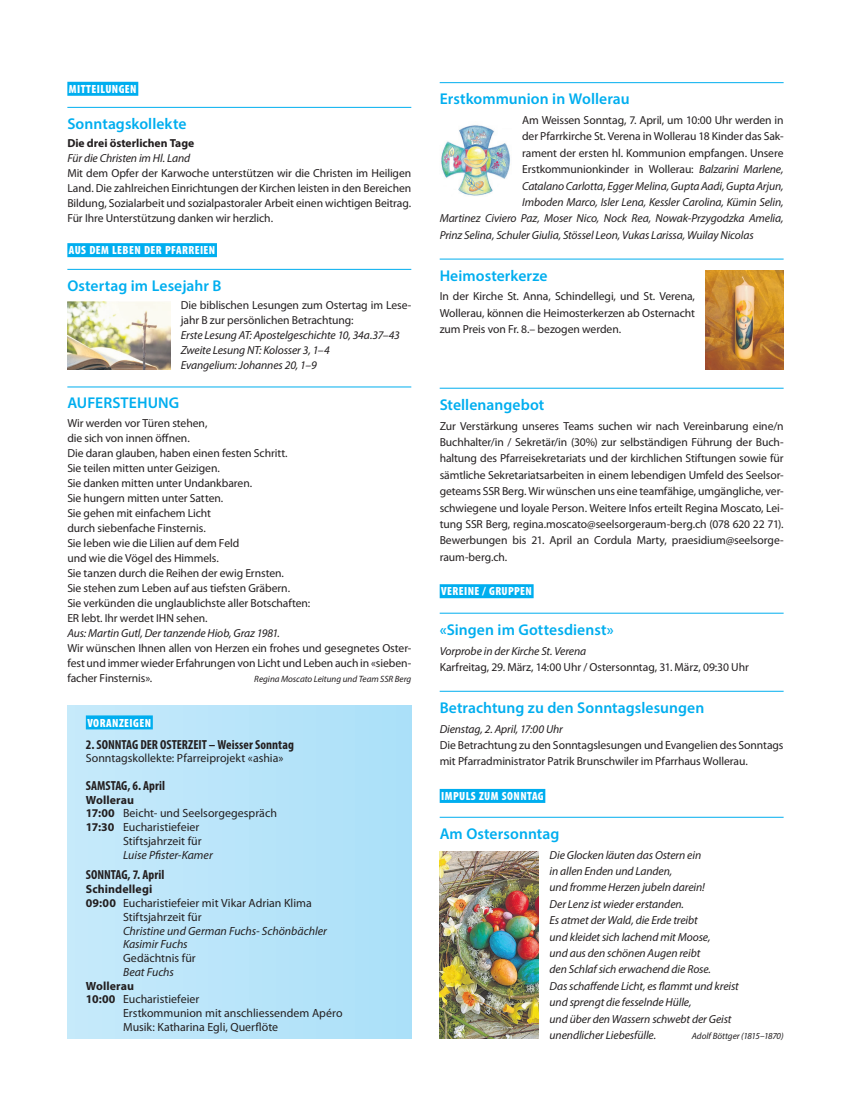
<style>
.page{position:relative;width:851px;height:1117px;background:#fff}
.page>*{position:absolute;margin:0;border:0;box-sizing:border-box;transform-origin:0 0}
.t1{font:600 15.62px "Myriad Pro";letter-spacing:.005em;color:#00aeef}
.t2{font:700 condensed 13.12px "Myriad Pro";color:#231f20}
.t3{font:11.88px "Myriad Pro";color:#231f20}
.t4{font:900 condensed 11.88px "Myriad Pro";letter-spacing:.035em;color:#fff}
.t5{font:italic 11.88px/13.8px "Myriad Pro";color:#231f20}
.t6{font:700 11.88px "Myriad Pro";letter-spacing:.01em;color:#231f20}
.t7{font:11.62px/15px "Myriad Pro";letter-spacing:-.005em;color:#231f20;text-align:justify}
.t8{font:italic 11.62px/16.4px "Myriad Pro";letter-spacing:-.01em;color:#231f20}
.t9{font:700 11.62px "Myriad Pro";color:#231f20}
.t10{font:italic 9.12px "Myriad Pro";color:#231f20}
.s1{font-weight:700}
.s2{font-style:italic}
</style>
<div class="page">
<div style="left:67px;top:82px;width:71px;height:14px;background:#00aeef"></div>
<hr style="left:67px;top:107px;width:344px;height:1px;background:#00aeef">
<div style="left:67px;top:243px;width:150px;height:14px;background:#00aeef"></div>
<hr style="left:67px;top:269px;width:344px;height:1px;background:#00aeef">
<hr style="left:67px;top:386px;width:344px;height:1px;background:#00aeef">
<hr style="left:439px;top:82px;width:344px;height:1px;background:#00aeef">
<hr style="left:439px;top:259px;width:344px;height:1px;background:#00aeef">
<hr style="left:439px;top:388px;width:344px;height:1px;background:#00aeef">
<div style="left:439px;top:584px;width:94px;height:14px;background:#00aeef"></div>
<hr style="left:439px;top:613px;width:344px;height:1px;background:#00aeef">
<hr style="left:439px;top:691px;width:344px;height:1px;background:#00aeef">
<div style="left:439px;top:788px;width:106px;height:14px;background:#00aeef"></div>
<hr style="left:439px;top:816px;width:344px;height:1px;background:#00aeef">
<img style="left:67px;top:301px;width:103px;height:69px">
<img style="left:705px;top:270px;width:78px;height:99px">
<img style="left:441px;top:125px;width:69px;height:71px">
<div style="left:67px;top:705px;width:344px;height:333px;background:linear-gradient(to right,#c6eafa,#abe0f9)"></div>
<div style="left:86px;top:715px;width:67px;height:14px;background:#00aeef"></div>
<img style="left:439px;top:851px;width:100px;height:187px">
<p class="t4" style="left:69px;top:81px;width:69px">MITTEILUNGEN</p>
<h1 class="t1" style="left:67px;top:114px;width:121px">Sonntagskollekte</h1>
<p class="t9" style="left:67px;top:136px;width:128px">Die drei österlichen Tage</p>
<p class="t8" style="left:67px;top:150px;width:124px">Für die Christen im Hl. Land</p>
<p class="t7" style="left:67px;top:166px;width:345px">Mit dem Opfer der Karwoche unterstützen wir die Christen im Heiligen Land. Die zahlreichen Einrichtungen der Kirchen leisten in den Bereichen Bildung, Sozialarbeit und sozialpastoraler Arbeit einen wichtigen Beitrag.<br>Für Ihre Unterstützung danken wir herzlich.</p>
<p class="t4" style="left:69px;top:243px;width:148px">AUS DEM LEBEN DER PFARREIEN</p>
<h1 class="t1" style="left:67px;top:275px;width:156px">Ostertag im Lesejahr B</h1>
<p class="t7" style="left:181px;top:298px;width:232px">Die biblischen Lesungen zum Ostertag im Lese&shy;jahr B zur persönlichen Betrachtung:</p>
<p class="t8" style="left:181px;top:328px;width:220px;line-height:15px">Erste Lesung AT: Apostelgeschichte 10, 34a.37–43<br>Zweite Lesung NT: Kolosser 3, 1–4<br>Evangelium: Johannes 20, 1–9</p>
<h1 class="t1" style="left:67px;top:393px;width:113px">AUFERSTEHUNG</h1>
<p class="t7" style="left:67px;top:415px;width:244px;text-align:left">Wir werden vor Türen stehen,<br>die sich von innen öffnen.<br>Die daran glauben, haben einen festen Schritt.<br>Sie teilen mitten unter Geizigen.<br>Sie danken mitten unter Undankbaren.<br>Sie hungern mitten unter Satten.<br>Sie gehen mit einfachem Licht<br>durch siebenfache Finsternis.<br>Sie leben wie die Lilien auf dem Feld<br>und wie die Vögel des Himmels.<br>Sie tanzen durch die Reihen der ewig Ernsten.<br>Sie stehen zum Leben auf aus tiefsten Gräbern.<br>Sie verkünden die unglaublichste aller Botschaften:<br>ER lebt. Ihr werdet IHN sehen.</p>
<p class="t8" style="left:67px;top:624px;width:214px">Aus: Martin Gutl, Der tanzende Hiob, Graz 1981.</p>
<p class="t7" style="left:67px;top:640px;width:345px">Wir wünschen Ihnen allen von Herzen ein frohes und gesegnetes Oster&shy;fest und immer wieder Erfahrungen von Licht und Leben auch in «sieben&shy;facher Finsternis».</p>
<p class="t10" style="left:254px;top:673px;width:158px">Regina Moscato Leitung und Team SSR Berg</p>
<p class="t4" style="left:87px;top:715px;width:65px">VORANZEIGEN</p>
<p class="t2" style="left:86px;top:735px;width:209px">2. SONNTAG DER OSTERZEIT – Weisser Sonntag</p>
<p class="t3" style="left:86px;top:750px;width:199px">Sonntagskollekte: Pfarreiprojekt «ashia»</p>
<p class="t2" style="left:86px;top:777px;width:81px">SAMSTAG, 6. April</p>
<p class="t6" style="left:86px;top:791px;width:50px">Wollerau</p>
<p class="t3" style="left:86px;top:805px;width:192px"><span class="s1">17:00</span> Beicht- und Seelsorgegespräch</p>
<p class="t3" style="left:86px;top:819px;width:115px"><span class="s1">17:30</span> Eucharistiefeier</p>
<p class="t3" style="left:123px;top:833px;width:80px">Stiftsjahrzeit für</p>
<p class="t5" style="left:123px;top:847px;width:91px">Luise Pfister-Kamer</p>
<p class="t2" style="left:86px;top:866px;width:80px">SONNTAG, 7. April</p>
<p class="t6" style="left:86px;top:881px;width:68px">Schindellegi</p>
<p class="t3" style="left:86px;top:895px;width:227px"><span class="s1">09:00</span> Eucharistiefeier mit Vikar Adrian Klima</p>
<p class="t3" style="left:123px;top:909px;width:80px">Stiftsjahrzeit für</p>
<p class="t5" style="left:123px;top:923px;width:205px">Christine und German Fuchs- Schönbächler<br>Kasimir Fuchs</p>
<p class="t3" style="left:123px;top:950px;width:74px">Gedächtnis für</p>
<p class="t5" style="left:123px;top:964px;width:52px">Beat Fuchs</p>
<p class="t6" style="left:86px;top:977px;width:50px">Wollerau</p>
<p class="t3" style="left:86px;top:991px;width:115px"><span class="s1">10:00</span> Eucharistiefeier</p>
<p class="t3" style="left:123px;top:1005px;width:221px">Erstkommunion mit anschliessendem Apéro</p>
<p class="t3" style="left:123px;top:1019px;width:156px">Musik: Katharina Egli, Querflöte</p>
<h1 class="t1" style="left:439px;top:89px;width:191px">Erstkommunion in Wollerau</h1>
<p class="t7" style="left:522px;top:112px;width:263px">Am Weissen Sonntag, 7. April, um 10:00 Uhr werden in</p>
<p class="t7" style="left:522px;top:129px;width:263px">der Pfarrkirche St. Verena in Wollerau 18 Kinder das Sak-</p>
<p class="t7" style="left:522px;top:145px;width:263px">rament der ersten hl. Kommunion empfangen. Unsere</p>
<p class="t7" style="left:522px;top:162px;width:263px">Erstkommunionkinder in Wollerau: <span class="s2">Balzarini Marlene,</span></p>
<p class="t8" style="left:522px;top:177px;width:263px">Catalano Carlotta, Egger Melina, Gupta Aadi, Gupta Arjun,</p>
<p class="t8" style="left:522px;top:194px;width:263px">Imboden Marco, Isler Lena, Kessler Carolina, Kümin Selin,</p>
<p class="t8" style="left:439px;top:210px;width:345px">Martinez Civiero Paz, Moser Nico, Nock Rea, Nowak-Przygodzka Amelia,</p>
<p class="t8" style="left:439px;top:226px;width:315px">Prinz Selina, Schuler Giulia, Stössel Leon, Vukas Larissa, Wuilay Nicolas</p>
<h1 class="t1" style="left:439px;top:265px;width:109px">Heimosterkerze</h1>
<p class="t7" style="left:439px;top:288px;width:257px;line-height:16.4px">In der Kirche St. Anna, Schindellegi, und St. Verena, Wollerau, können die Heimosterkerzen ab Osternacht zum Preis von Fr. 8.– bezogen werden.</p>
<h1 class="t1" style="left:439px;top:394px;width:106px">Stellenangebot</h1>
<p class="t7" style="left:439px;top:417px;width:345px;line-height:16.4px">Zur Verstärkung unseres Teams suchen wir nach Vereinbarung eine/n Buchhalter/in / Sekretär/in (30%) zur selbständigen Führung der Buch&shy;haltung des Pfarreisekretariats und der kirchlichen Stiftungen sowie für sämtliche Sekretariatsarbeiten in einem lebendigen Umfeld des Seelsor&shy;geteams SSR Berg. Wir wünschen uns eine teamfähige, umgängliche, ver&shy;schwiegene und loyale Person. Weitere Infos erteilt Regina Moscato, Lei&shy;tung SSR Berg, regina.moscato@seelsorgeraum-berg.ch (078 620 22 71).<br>Bewerbungen bis 21. April an Cordula Marty, praesidium@seelsorge&shy;raum-berg.ch.</p>
<p class="t4" style="left:441px;top:583px;width:92px">VEREINE / GRUPPEN</p>
<h1 class="t1" style="left:439px;top:619px;width:175px">«Singen im Gottesdienst»</h1>
<p class="t8" style="left:439px;top:642px;width:148px">Vorprobe in der Kirche St. Verena</p>
<p class="t7" style="left:439px;top:659px;width:310px">Karfreitag, 29. März, 14:00 Uhr / Ostersonntag, 31. März, 09:30 Uhr</p>
<h1 class="t1" style="left:439px;top:697px;width:266px">Betrachtung zu den Sonntagslesungen</h1>
<p class="t8" style="left:439px;top:720px;width:125px">Dienstag, 2. April, 17:00 Uhr</p>
<p class="t7" style="left:439px;top:736px;width:345px;line-height:16.4px">Die Betrachtung zu den Sonntagslesungen und Evangelien des Sonntags mit Pfarradministrator Patrik Brunschwiler im Pfarrhaus Wollerau.</p>
<p class="t4" style="left:441px;top:788px;width:104px">IMPULS ZUM SONNTAG</p>
<h1 class="t1" style="left:439px;top:823px;width:121px">Am Ostersonntag</h1>
<p class="t8" style="left:549px;top:846px;width:191px">Die Glocken läuten das Ostern ein<br>in allen Enden und Landen,<br>und fromme Herzen jubeln darein!<br>Der Lenz ist wieder erstanden.<br>Es atmet der Wald, die Erde treibt<br>und kleidet sich lachend mit Moose,<br>und aus den schönen Augen reibt<br>den Schlaf sich erwachend die Rose.<br>Das schaffende Licht, es flammt und kreist und sprengt die fesselnde Hülle,<br>und über den Wassern schwebt der Geist unendlicher Liebesfülle.</p>
<p class="t10" style="left:691px;top:1029px;width:93px">Adolf Böttger (1815–1870)</p>
</div>
